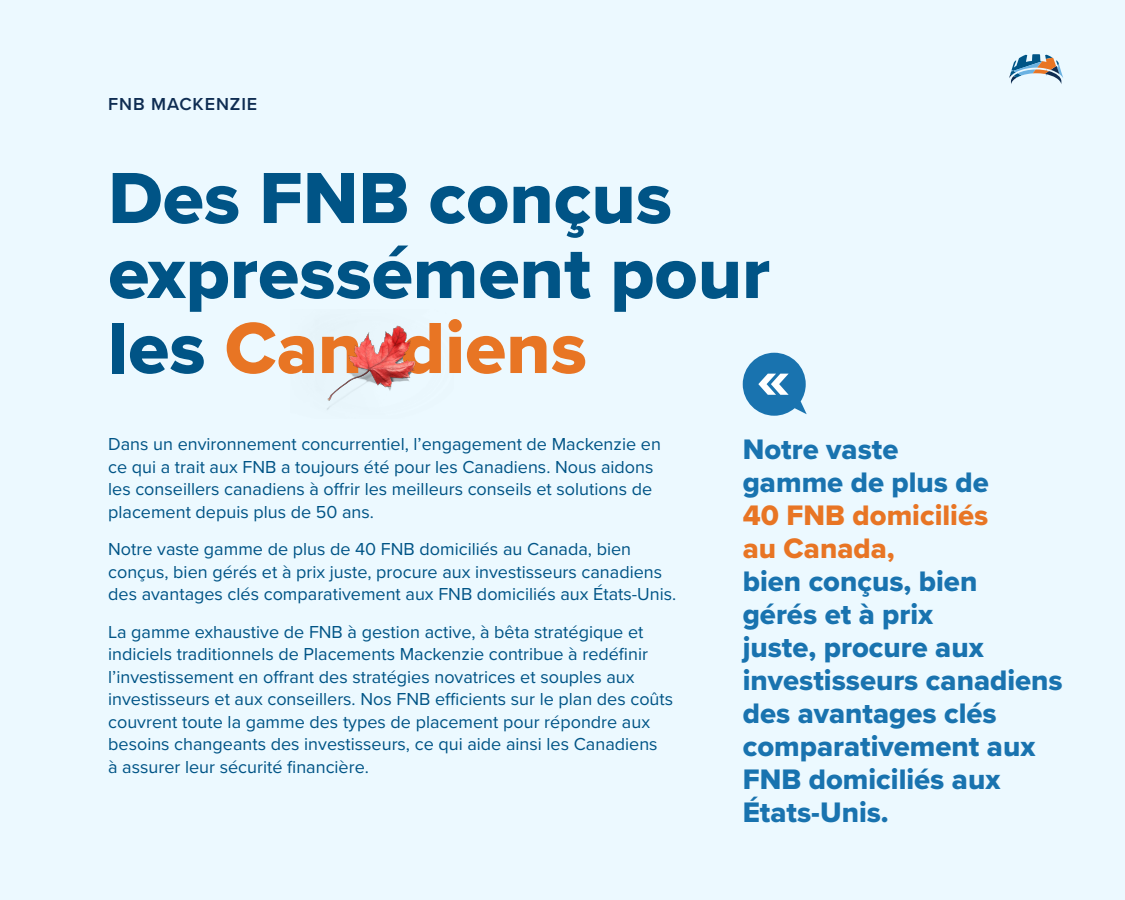
<style>
.page{position:relative;width:1125px;height:900px;background:#ecf9ff}
.page>*{position:absolute;margin:0;border:0;box-sizing:border-box;transform-origin:0 0}
.t1{font:75px/75px "Proxima Nova Extrabld";color:#005486}
.t2{font:75px "Proxima Nova Extrabld";color:#e87524}
.quote{font:29.25px/33px "Proxima Nova Extrabld";color:#1973af}
.body{font:18px/22.5px "Proxima Nova";color:#005486}
.t3{font:600 18px "Proxima Nova";letter-spacing:.05em;color:#0f2d52}
.s1{color:#005486}
.s2{color:#e87524}
</style>
<div class="page">
<img style="left:327px;top:325px;width:89px;height:85px">
<svg style="left:743px;top:353px;width:64px;height:63px"></svg>
<svg style="left:1009px;top:54px;width:54px;height:30px"></svg>
<p class="t3" style="left:108px;top:91px;width:151px">FNB MACKENZIE</p>
<h2 class="t1" style="left:108px;top:159px;width:664px">Des FNB conçus expressément pour</h2>
<h2 class="t2" style="left:108px;top:292px;width:480px"><span class="s1">les</span> Can diens</h2>
<p class="body" style="left:108px;top:432px;width:554px">Dans un environnement concurrentiel, l’engagement de Mackenzie en ce qui a trait aux FNB a toujours été pour les Canadiens. Nous aidons les conseillers canadiens à offrir les meilleurs conseils et solutions de placement depuis plus de 50 ans.</p>
<p class="body" style="left:108px;top:537px;width:570px">Notre vaste gamme de plus de 40 FNB domiciliés au Canada, bien conçus, bien gérés et à prix juste, procure aux investisseurs canadiens des avantages clés comparativement aux FNB domiciliés aux États-Unis.</p>
<p class="body" style="left:108px;top:620px;width:567px">La gamme exhaustive de FNB à gestion active, à bêta stratégique et indiciels traditionnels de Placements Mackenzie contribue à redéfinir l’investissement en offrant des stratégies novatrices et souples aux investisseurs et aux conseillers. Nos FNB efficients sur le plan des coûts couvrent toute la gamme des types de placement pour répondre aux besoins changeants des investisseurs, ce qui aide ainsi les Canadiens<br>à assurer leur sécurité financière.</p>
<p class="quote" style="left:743px;top:432px;width:322px">Notre vaste<br>gamme de plus de<br><span class="s2">40 FNB domiciliés<br>au Canada,<br></span>bien conçus, bien<br>gérés et à prix<br>juste, procure aux investisseurs canadiens des avantages clés comparativement aux<br>FNB domiciliés aux<br>États-Unis.</p>
</div>
